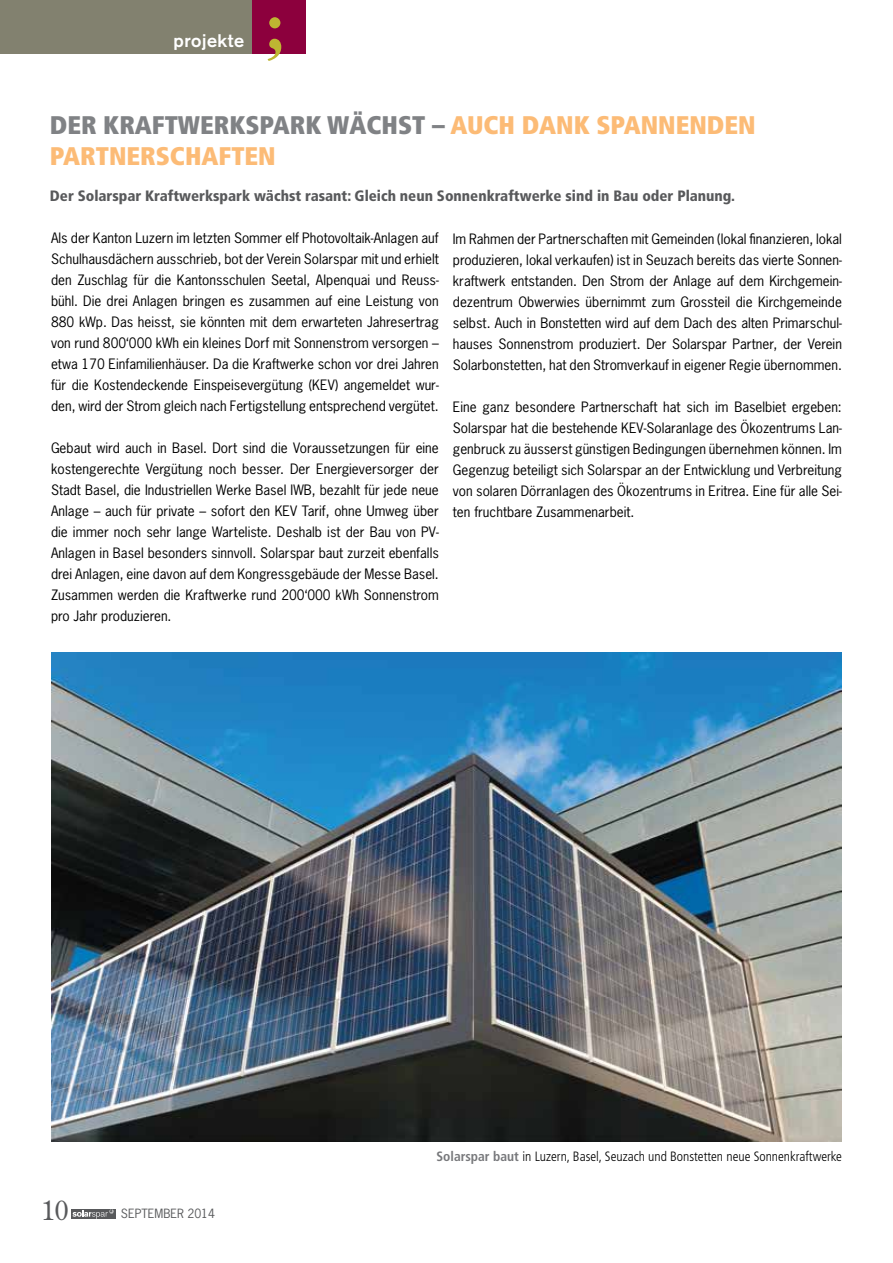
<style>
.page{position:relative;width:893px;height:1263px;background:#fff}
.page>*{position:absolute;margin:0;border:0;box-sizing:border-box;transform-origin:0 0}
.t1{font:27px "Century Old Style LT";color:#58595b}
.t2{font:900 condensed 25.5px/30.6px "Frutiger";color:#fcbb76}
.t3{font:700 18px "Akzidenz Grotesk";letter-spacing:.03em;color:#fff}
.t4{font:900 condensed 15px "Frutiger";color:#58595b}
.t5{font:13.5px/21px "News Gothic Std";color:#000;text-align:justify}
.t6{font:300 condensed 13.5px "Frutiger";color:#000}
.t7{font:12px "News Gothic Std";color:#58595b}
.s1{color:#808285}
.s2{font-weight:700;color:#77787b}
</style>
<div class="page">
<div style="left:71px;top:1209px;width:45px;height:9px;background:#58595b"></div>
<svg style="left:72px;top:1209px;width:42px;height:10px"></svg>
<img style="left:51px;top:653px;width:791px;height:489px">
<div style="left:0;top:0;width:254px;height:54px;background:#82816f"></div>
<div style="left:252px;top:0;width:54px;height:54px;background:#8c003d"></div>
<svg style="left:268px;top:17px;width:13px;height:44px"></svg>
<h3 class="t3" style="left:174px;top:30px;width:72px">projekte</h3>
<h2 class="t2" style="left:50px;top:110px;width:707px"><span class="s1">DER KRAFTWERKSPARK WÄCHST –</span> AUCH DANK SPANNENDEN<br>PARTNERSCHAFTEN</h2>
<p class="t4" style="left:50px;top:186px;width:687px">Der Solarspar Kraftwerkspark wächst rasant: Gleich neun Sonnenkraftwerke sind in Bau oder Planung.</p>
<p class="t5" style="left:453px;top:228px;width:391px">Im Rahmen der Partnerschaften mit Gemeinden (lokal finanzieren, lokal produzieren, lokal verkaufen) ist in Seuzach bereits das vierte Sonnen&shy;kraftwerk entstanden. Den Strom der Anlage auf dem Kirchgemein&shy;dezentrum Obwerwies übernimmt zum Grossteil die Kirchgemeinde selbst. Auch in Bonstetten wird auf dem Dach des alten Primarschul&shy;hauses Sonnenstrom produziert. Der Solarspar Partner, der Verein Solarbonstetten, hat den Stromverkauf in eigener Regie übernommen.</p>
<p class="t5" style="left:453px;top:396px;width:391px">Eine ganz besondere Partnerschaft hat sich im Baselbiet ergeben:<br>Solarspar hat die bestehende KEV-Solaranlage des Ökozentrums Lan&shy;genbruck zu äusserst günstigen Bedingungen übernehmen können. Im Gegenzug beteiligt sich Solarspar an der Entwicklung und Verbreitung von solaren Dörranlagen des Ökozentrums in Eritrea. Eine für alle Sei&shy;ten fruchtbare Zusammenarbeit.</p>
<p class="t5" style="left:51px;top:227px;width:389px">Als der Kanton Luzern im letzten Sommer elf Photovoltaik-Anlagen auf Schulhausdächern ausschrieb, bot der Verein Solarspar mit und erhielt den Zuschlag für die Kantonsschulen Seetal, Alpenquai und Reuss&shy;bühl. Die drei Anlagen bringen es zusammen auf eine Leistung von 880 kWp. Das heisst, sie könnten mit dem erwarteten Jahresertrag von rund 800‘000 kWh ein kleines Dorf mit Sonnenstrom versorgen – etwa 170 Einfamilienhäuser. Da die Kraftwerke schon vor drei Jahren für die Kostendeckende Einspeisevergütung (KEV) angemeldet wur&shy;den, wird der Strom gleich nach Fertigstellung entsprechend vergütet.</p>
<p class="t5" style="left:51px;top:437px;width:389px">Gebaut wird auch in Basel. Dort sind die Voraussetzungen für eine kostengerechte Vergütung noch besser. Der Energieversorger der Stadt Basel, die Industriellen Werke Basel IWB, bezahlt für jede neue Anlage – auch für private – sofort den KEV Tarif, ohne Umweg über die immer noch sehr lange Warteliste. Deshalb ist der Bau von PV-Anlagen in Basel besonders sinnvoll. Solarspar baut zurzeit ebenfalls drei Anlagen, eine davon auf dem Kongressgebäude der Messe Basel.<br>Zusammen werden die Kraftwerke rund 200‘000 kWh Sonnenstrom pro Jahr produzieren.</p>
<h1 class="t1" style="left:41px;top:1193px;width:29px">10</h1>
<p class="t7" style="left:121px;top:1206px;width:96px">SEPTEMBER 2014</p>
<p class="t6" style="left:437px;top:1148px;width:407px"><span class="s2">Solarspar baut</span> in Luzern, Basel, Seuzach und Bonstetten neue Sonnenkraftwerke</p>
</div>
